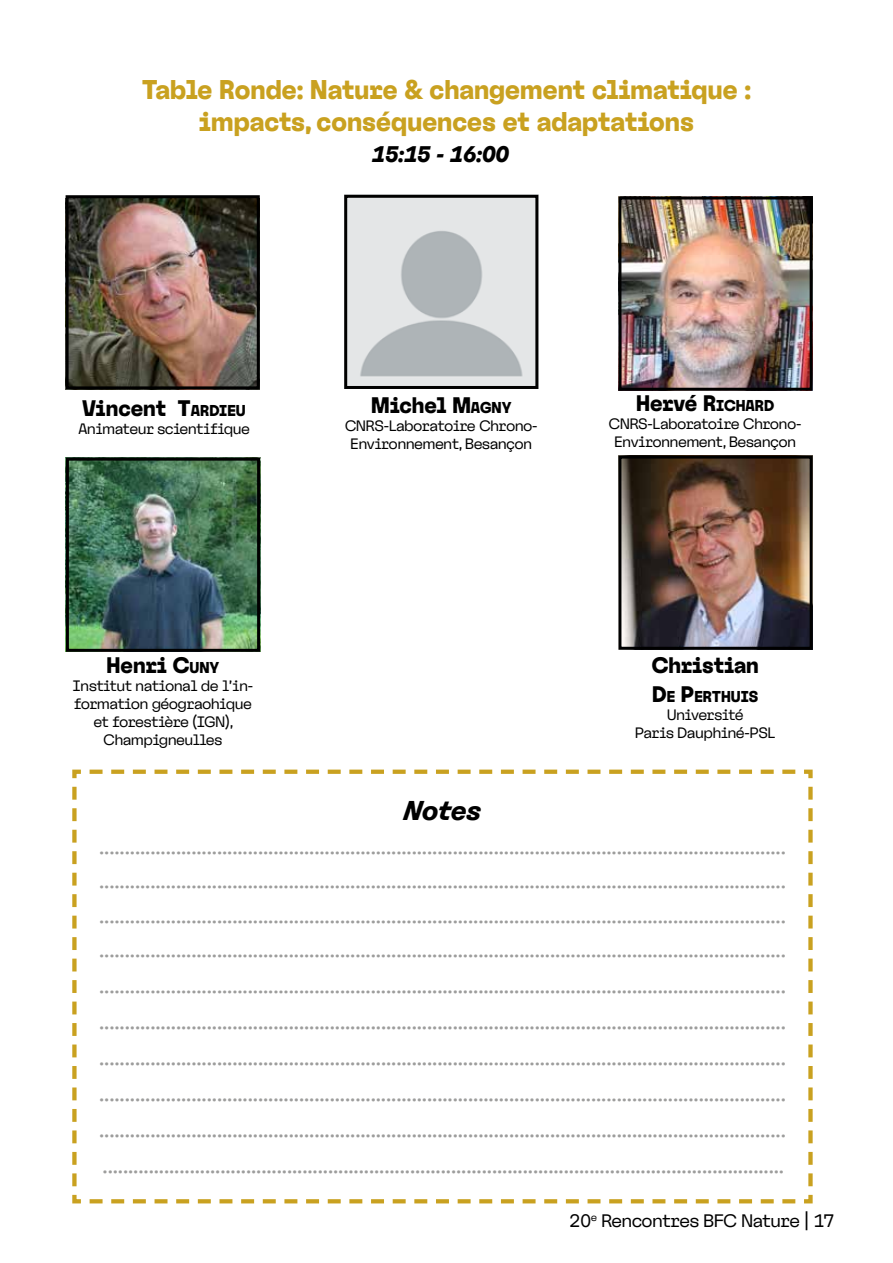
<style>
.page{position:relative;width:893px;height:1263px;background:#fff}
.page>*{position:absolute;margin:0;border:0;box-sizing:border-box;transform-origin:0 0}
.t1{font:27.15px "Nagel VF";letter-spacing:-.005em;color:#000;scale:1.05 1}
.t2{font:27px/32.4px "Nagel VF";color:#c9a120;text-align:center}
.t3{font:700 22.5px "Nagel";color:#000}
.t4{font:22.5px "Nagel VF";letter-spacing:-.015em;color:#000}
.t5{font:21px/36px "Nagel VF";color:#9d9d9c;text-align:justify}
.t6{font:19.95px/34.2px "Nagel VF";color:#9d9d9c;text-align:justify;scale:1.05 1}
.t7{font:18px "Nagel VF";color:#000}
.t8{font:700 15.75px "Nagel";color:#000}
.t9{font:15px/18px "Nagel VF";color:#000;text-align:center}
.s1{font-style:inherit}
.s2{font-size:15.75px}
.s3{font-size:22.5px}
.s4{font-size:19.95px}
</style>
<div class="page">
<img style="left:622px;top:460px;width:187px;height:186px">
<div style="left:618px;top:456px;width:195px;height:194px;border:3px solid #000"></div>
<img style="left:348px;top:199px;width:186px;height:186px">
<div style="left:344px;top:195px;width:194px;height:194px;border:3px solid #000"></div>
<img style="left:618px;top:196px;width:195px;height:191px">
<div style="left:618px;top:197px;width:195px;height:194px;border:3px solid #000"></div>
<img style="left:70px;top:462px;width:186px;height:186px">
<div style="left:66px;top:458px;width:194px;height:194px;border:3px solid #000"></div>
<img style="left:70px;top:199px;width:186px;height:186px">
<div style="left:66px;top:195px;width:194px;height:194px;border:3px solid #000"></div>
<svg style="left:72px;top:769px;width:741px;height:435px"></svg>
<p class="t2" style="left:142px;top:71px;width:611px">Table Ronde: Nature &amp; changement climatique : impacts, conséquences et adaptations</p>
<p class="t4" style="left:372px;top:138px;width:139px">15:15 - 16:00</p>
<p class="t3" style="left:82px;top:392px;width:165px">Vincent <span class="s1">T</span><span class="s2">ARDIEU</span></p>
<p class="t9" style="left:78px;top:419px;width:173px">Animateur scientifique</p>
<p class="t3" style="left:107px;top:649px;width:114px">Henri <span class="s1">C</span><span class="s2">UNY</span></p>
<p class="t9" style="left:73px;top:676px;width:182px">Institut national de l’in&shy;formation géograohique et forestière (IGN),<br>Champigneulles</p>
<p class="t3" style="left:371px;top:388px;width:142px">Michel <span class="s1">M</span><span class="s2">AGNY</span></p>
<p class="t9" style="left:345px;top:415px;width:194px">CNRS-Laboratoire Chrono-<br>Environnement, Besançon</p>
<p class="t8" style="left:636px;top:394px;width:138px"><span class="s3">Hervé</span> <span class="s3">R</span>ICHARD</p>
<p class="t9" style="left:609px;top:414px;width:194px">CNRS-Laboratoire Chrono-<br>Environnement, Besançon</p>
<p class="t3" style="left:652px;top:649px;width:109px">Christian</p>
<p class="t8" style="left:652px;top:685px;width:108px"><span class="s3">D</span>E <span class="s3">P</span>ERTHUIS</p>
<p class="t9" style="left:635px;top:705px;width:142px">Université<br>Paris Dauphiné-PSL</p>
<p class="t1" style="left:404px;top:791px;width:76px">Notes</p>
<p class="t6" style="left:99px;top:829px;width:655px">...................................................................................................................................... ...................................................................................................................................... ...................................................................................................................................... ......................................................................................................................................</p>
<p class="t5" style="left:99px;top:966px;width:688px"><span class="s4">...........................................................</span>........................................................................... ...................................................................................................................................... ...........................................................................<span class="s4">.....................</span>...................................... ..............................................................................................<span class="s4">.....................</span>................... .................................................................................................................<span class="s4">..................... </span>....................................................................................................................................<span class="s4">.</span></p>
<p class="t7" style="left:570px;top:1207px;width:266px">20<sup>e</sup> Rencontres BFC Nature | 17</p>
</div>
